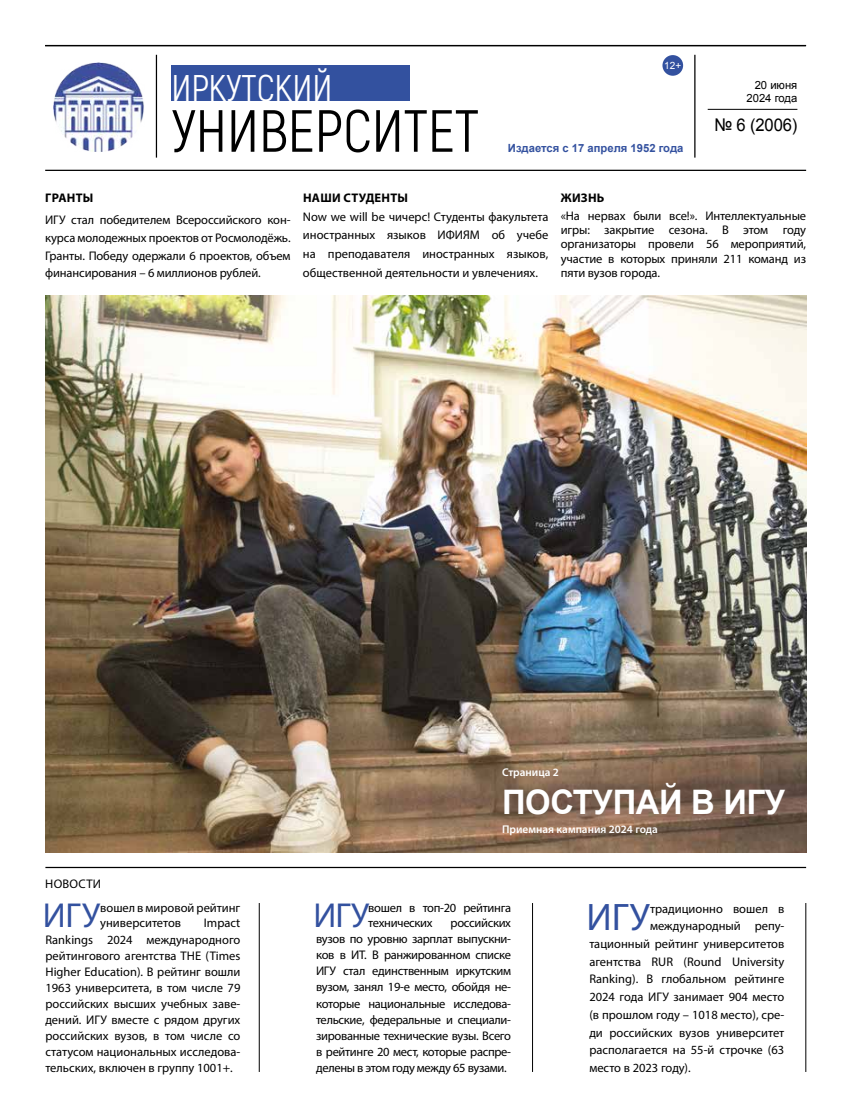
<style>
.page{position:relative;width:851px;height:1117px;background:#fff}
.page>*{position:absolute;margin:0;border:0;box-sizing:border-box;transform-origin:0 0}
.t1{font:59.38px "Akrobat";color:#000}
.t2{font:38.5px "Myriad Pro";color:#33519f}
.t3{font:37.12px "Akrobat";color:#fff}
.t4{font:34.75px "Myriad Pro";letter-spacing:.01em;color:#33519f}
.t5{font:700 33.75px "Arial";letter-spacing:-.01em;color:#fff}
.t6{font:17.5px "Arial";color:#000;scale:.95 1}
.t7{font:12.5px/16.1px "Myriad Pro";color:#000;text-align:justify}
.t8{font:12.5px/15px "Myriad Pro";letter-spacing:-.025em;color:#000}
.t9{font:700 12.5px "Myriad Pro";letter-spacing:.02em;color:#000}
.t10{font:12.5px "Myriad Pro";letter-spacing:.02em;color:#000}
.t11{font:600 11.25px "Myriad Pro";color:#fff}
.t12{font:700 11.25px "Arial";color:#33519f}
.t13{font:11.25px "Arial";color:#000}
.t14{font:10px "Arial";color:#fff}
</style>
<div class="page">
<img style="left:45px;top:295px;width:761px;height:557px">
<div style="left:171px;top:66px;width:239px;height:35px;background:#33519f"></div>
<hr style="left:45px;top:866px;width:761px;height:1px;background:#000">
<hr style="left:45px;top:45px;width:761px;height:1px;background:#000">
<hr style="left:694px;top:55px;width:1px;height:102px;background:#000">
<hr style="left:156px;top:55px;width:1px;height:102px;background:#000">
<hr style="left:707px;top:109px;width:90px;height:1px;background:#000">
<hr style="left:45px;top:170px;width:761px;height:1px;background:#000">
<img style="left:54px;top:62px;width:90px;height:90px">
<hr style="left:259px;top:902px;width:1px;height:169px;background:#000">
<hr style="left:532px;top:902px;width:1px;height:169px;background:#000">
<hr style="left:805px;top:902px;width:1px;height:169px;background:#000">
<div style="left:662px;top:55px;width:21px;height:21px;background:#33519f;border-radius:50%"></div>
<h3 class="t3" style="left:171px;top:65px;width:162px">ИРКУТСКИЙ</h3>
<h1 class="t1" style="left:172px;top:95px;width:308px">УНИВЕРСИТЕТ</h1>
<p class="t14" style="left:664px;top:59px;width:18px">12+</p>
<p class="t12" style="left:508px;top:140px;width:177px">Издается с 17 апреля 1952 года</p>
<p class="t13" style="left:754px;top:78px;width:44px">20 июня</p>
<p class="t13" style="left:746px;top:91px;width:52px">2024 года</p>
<h3 class="t6" style="left:714px;top:113px;width:89px">№ 6 (2006)</h3>
<p class="t9" style="left:45px;top:189px;width:50px">ГРАНТЫ</p>
<p class="t7" style="left:45px;top:211px;width:247px;line-height:17.6px">ИГУ стал победителем Всероссийского кон&shy;курса молодежных проектов от Росмолодёжь.<br>Гранты. Победу одержали 6 проектов, объем финансирования – 6 миллионов рублей.</p>
<p class="t9" style="left:303px;top:189px;width:107px">НАШИ СТУДЕНТЫ</p>
<p class="t7" style="left:303px;top:207px;width:247px;line-height:18.9px">Now we will be чичерс! Студенты факультета иностранных языков ИФИЯМ об учебе на преподавателя иностранных языков, общественной деятельности и увлечениях.</p>
<p class="t9" style="left:560px;top:189px;width:45px">ЖИЗНЬ</p>
<p class="t7" style="left:560px;top:208px;width:247px;line-height:14.4px">«На нервах были все!». Интеллектуальные игры: закрытие сезона. В этом году организаторы провели 56 мероприятий, участие в которых приняли 211 команд из пяти вузов города.</p>
<p class="t10" style="left:45px;top:875px;width:57px">НОВОСТИ</p>
<h3 class="t4" style="left:43px;top:894px;width:59px">ИГУ</h3>
<p class="t7" style="left:100px;top:900px;width:142px;line-height:15px">вошел в мировой рейтинг университетов</p>
<p class="t7" style="left:45px;top:914px;width:196px;text-indent:158px">Impact Rankings 2024 международного рейтингового агентства THE (Times Higher Education). В рейтинг вошли 1963 университета, в том числе 79 российских высших учебных заве&shy;дений. ИГУ вместе с рядом других российских вузов, в том числе со статусом национальных исследова&shy;тельских, включен в группу 1001+.</p>
<p class="t11" style="left:502px;top:765px;width:58px">Страница 2</p>
<h3 class="t5" style="left:502px;top:779px;width:284px">ПОСТУПАЙ В ИГУ</h3>
<p class="t11" style="left:502px;top:821px;width:157px">Приемная кампания 2024 года</p>
<h3 class="t4" style="left:313px;top:893px;width:57px">ИГУ</h3>
<p class="t8" style="left:368px;top:899px;width:144px">вошел в топ-20 рейтинга технических</p>
<p class="t7" style="left:316px;top:914px;width:196px;text-indent:134px">российских вузов по уровню зарплат выпускни&shy;ков в ИТ. В ранжированном списке ИГУ стал единственным иркутским вузом, занял 19-е место, обойдя не&shy;которые национальные исследова&shy;тельские, федеральные и специали&shy;зированные технические вузы. Всего в рейтинге 20 мест, которые распре&shy;делены в этом году между 65 вузами.</p>
<h2 class="t2" style="left:586px;top:893px;width:65px">ИГУ</h2>
<p class="t7" style="left:650px;top:900px;width:136px">традиционно вошел в</p>
<p class="t7" style="left:650px;top:917px;width:136px">международный репу-</p>
<p class="t7" style="left:589px;top:935px;width:196px">тационный рейтинг университетов</p>
<p class="t7" style="left:589px;top:953px;width:196px">агентства RUR (Round University</p>
<p class="t7" style="left:589px;top:970px;width:196px">Ranking). В глобальном рейтинге</p>
<p class="t7" style="left:589px;top:988px;width:196px">2024 года ИГУ занимает 904 место</p>
<p class="t7" style="left:589px;top:1006px;width:196px">(в прошлом году – 1018 место), сре-</p>
<p class="t7" style="left:589px;top:1023px;width:196px">ди российских вузов университет</p>
<p class="t7" style="left:589px;top:1041px;width:196px">располагается на 55-й строчке (63</p>
<p class="t7" style="left:589px;top:1059px;width:103px">место в 2023 году).</p>
</div>
